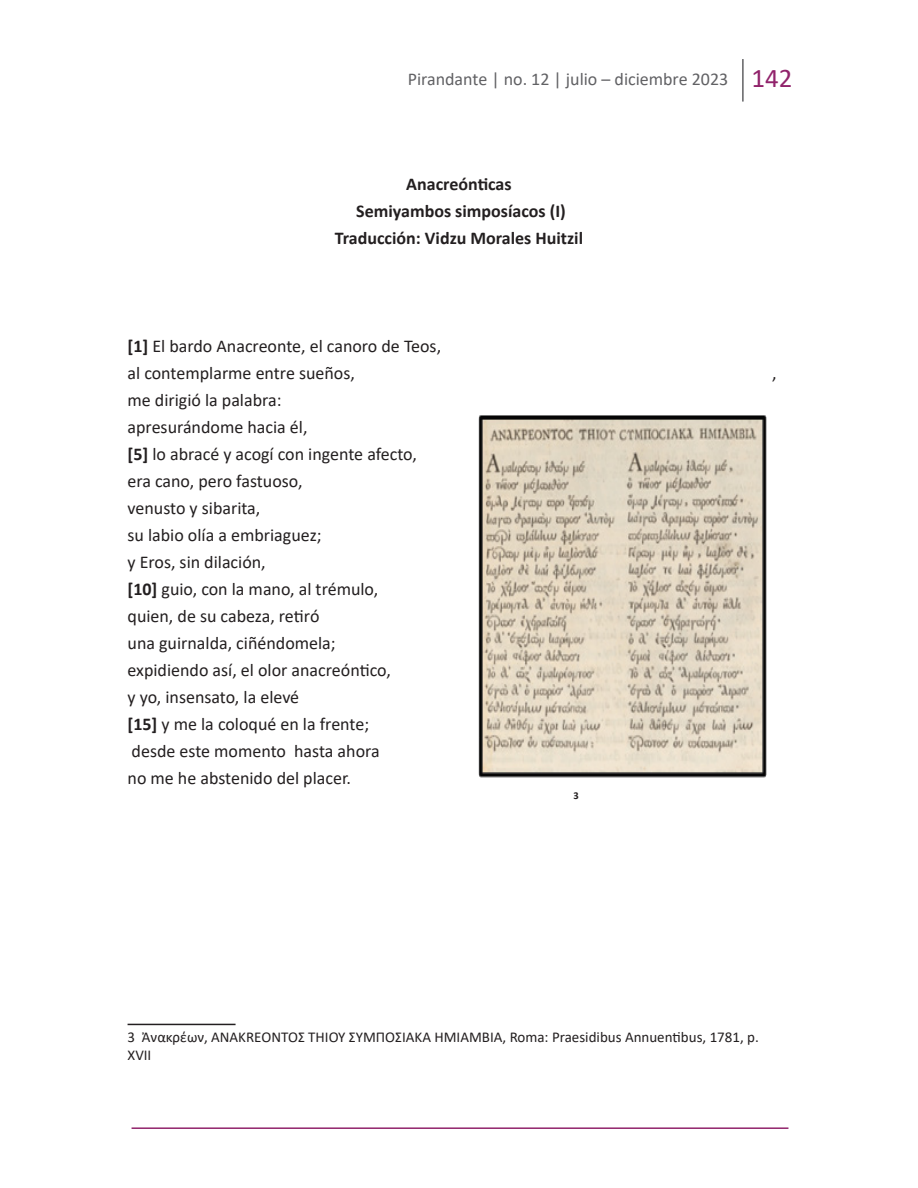
<style>
.page{position:relative;width:918px;height:1188px;background:#fff}
.page>*{position:absolute;margin:0;border:0;box-sizing:border-box;transform-origin:0 0}
.t1{font:18px/27px "Calibri";color:#231f20}
.t2{font:700 18px "Calibri";color:#231f20}
.t3{font:18px "Calibri";color:#616164}
.t4{font:15px/18px "Calibri";color:#231f20}
.t5{font:700 10.5px "Calibri";color:#231f20}
.s1{font-size:27px;color:#91236b}
.s2{font-weight:700}
</style>
<div class="page">
<hr style="left:132px;top:1127px;width:656px;height:2px;background:#91236b">
<hr style="left:742px;top:59px;width:2px;height:43px;background:#616164">
<hr style="left:128px;top:1024px;width:108px;height:1px;background:#231f20">
<img style="left:478px;top:415px;width:289px;height:362px">
<p class="t3" style="left:408px;top:66px;width:386px">Pirandante | no. 12 | julio – diciembre 2023 <span class="s1">142</span></p>
<p class="t2" style="left:406px;top:171px;width:107px">Anacreónticas</p>
<p class="t2" style="left:356px;top:198px;width:211px">Semiyambos simposíacos (I)</p>
<p class="t2" style="left:335px;top:225px;width:250px">Traducción: Vidzu Morales Huitzil</p>
<p class="t1" style="left:128px;top:332px;width:315px"><span class="s2">[1]</span> El bardo Anacreonte, el canoro de Teos,</p>
<p class="t1" style="left:128px;top:359px;width:229px">al contemplarme entre sueños,</p>
<p class="t1" style="left:772px;top:359px;width:6px">,</p>
<p class="t1" style="left:128px;top:386px;width:156px">me dirigió la palabra:</p>
<p class="t1" style="left:128px;top:413px;width:291px">apresurándome hacia él,<br><span class="s2">[5]</span> lo abracé y acogí con ingente afecto,</p>
<p class="t1" style="left:128px;top:467px;width:177px">era cano, pero fastuoso,</p>
<p class="t1" style="left:128px;top:494px;width:134px">venusto y sibarita,</p>
<p class="t1" style="left:128px;top:521px;width:196px">su labio olía a embriaguez;</p>
<p class="t1" style="left:128px;top:548px;width:140px">y Eros, sin dilación,</p>
<p class="t1" style="left:128px;top:575px;width:252px"><span class="s2">[10]</span> guio, con la mano, al trémulo,</p>
<p class="t1" style="left:128px;top:602px;width:194px">quien, de su cabeza, retiró</p>
<p class="t1" style="left:128px;top:629px;width:210px">una guirnalda, ciñéndomela;</p>
<p class="t1" style="left:128px;top:656px;width:265px">expidiendo así, el olor anacreóntico,</p>
<p class="t1" style="left:128px;top:683px;width:173px">y yo, insensato, la elevé</p>
<p class="t1" style="left:128px;top:710px;width:243px"><span class="s2">[15]</span> y me la coloqué en la frente;</p>
<p class="t1" style="left:128px;top:737px;width:254px">desde este momento hasta ahora no me he abstenido del placer.</p>
<p class="t5" style="left:574px;top:788px;width:7px">3</p>
<p class="t4" style="left:128px;top:1028px;width:633px">3 Ἀνακρέων, ΑΝΑΚREΟΝΤΟΣ ΤΗΙΟΥ ΣΥΜΠΟΣΙΑΚΑ ΗΜΙΑΜΒΙΑ, Roma: Praesidibus Annuentibus, 1781, p.<br>XVII</p>
</div>
